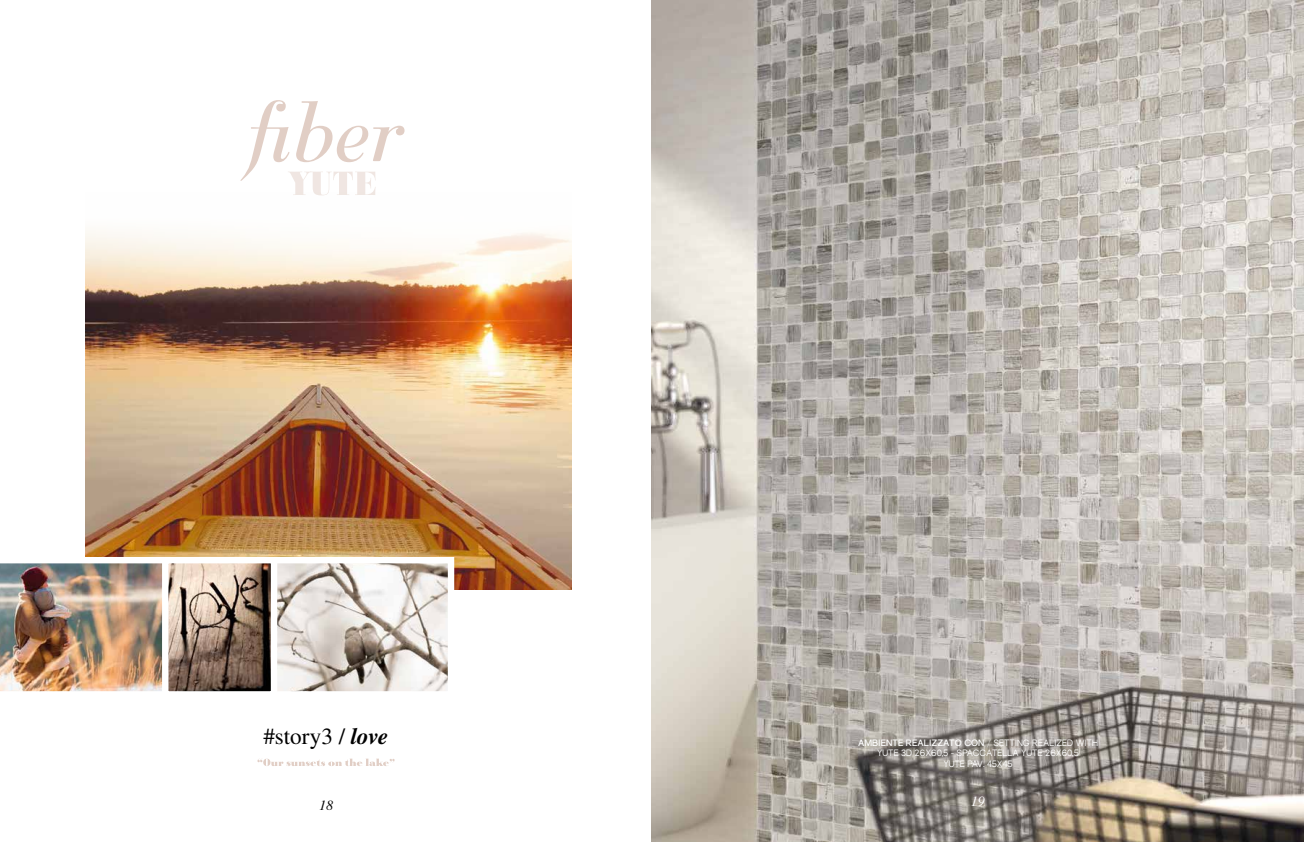
<style>
.page{position:relative;width:1304px;height:842px;background:#fff}
.page>*{position:absolute;margin:0;border:0;box-sizing:border-box;transform-origin:0 0}
.t1{font:23.1px "STIX General";color:#000}
.t2{font:italic 14px "STIX General";color:#000}
.t3{font:italic 14px "STIX General";color:#fff}
.t4{font:9px/10.8px "Gravity";color:#fff;text-align:center}
.s1{font-weight:700;font-style:italic}
.s2{font-weight:700}
.s3{font-family:"Ratio Modern"}
</style>
<div class="page">
<img style="left:85px;top:195px;width:486px;height:395px">
<svg style="left:240px;top:100px;width:165px;height:95px"></svg>
<img style="left:0;top:557px;width:162px;height:135px">
<img style="left:169px;top:564px;width:278px;height:127px">
<div style="left:162px;top:557px;width:115px;height:141px;border:6px solid #fff"></div>
<svg style="left:257px;top:759px;width:138px;height:7px"></svg>
<img style="left:652px;top:0;width:652px;height:842px">
<h1 class="t1" style="left:263px;top:720px;width:127px">#story3 / <span class="s1">love</span></h1>
<p class="t4" style="left:858px;top:737px;width:241px"><span class="s2">AMBIENTE REALIZZATO CON</span> <span class="s3">/</span> SETTING REALIZED WITH<br>YUTE 3D 26X60,5 - SPACCATELLA YUTE 26X60,5<br>YUTE PAV. 45X45</p>
<h2 class="t2" style="left:319px;top:795px;width:15px">18</h2>
<h2 class="t3" style="left:971px;top:792px;width:15px">19</h2>
</div>
